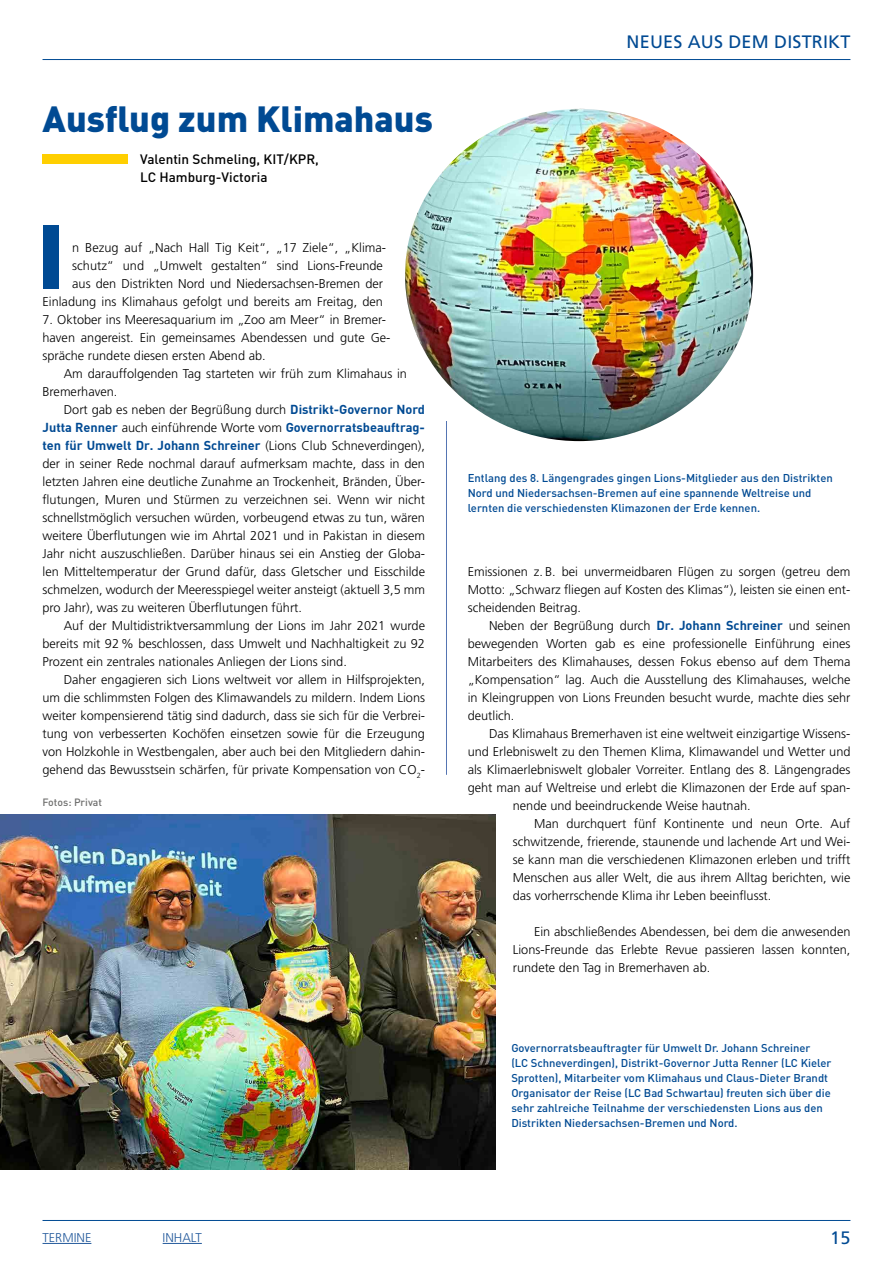
<style>
.page{position:relative;width:893px;height:1263px;background:#fff}
.page>*{position:absolute;margin:0;border:0;box-sizing:border-box;transform-origin:0 0}
.t1{font:900 88.5px "DIN";color:#004a93}
.t2{font:900 36px "DIN";color:#004a93}
.t3{font:18px "Frutiger";letter-spacing:.01em;color:#004a93}
.Subline{font:500 13.5px "DIN";color:#000}
.Copy{font:300 12.75px/18px "Frutiger";color:#000;text-align:justify}
.Copy_ohne_Einzug{font:300 12.75px/18px "Frutiger";color:#000;text-align:right}
.Copy-2{font:300 12.75px "Frutiger";color:#245a9c}
.BU{font:500 11.25px/15px "DIN";color:#004a93}
.Fotohinweis{font:500 10.5px "DIN";color:#6f6f6e}
.s1{font-family:"DIN";font-weight:700;color:#004a93}
</style>
<div class="page">
<hr style="left:43px;top:59px;width:807px;height:1px;background:#004a93">
<hr style="left:43px;top:1220px;width:807px;height:1px;background:#004a93">
<div style="left:43px;top:155px;width:85px;height:9px;background:#ffcf00"></div>
<hr style="left:446px;top:421px;width:1px;height:354px;background:#5575b3">
<hr style="left:163px;top:1243px;width:39px;height:1px;background:#245a9c">
<img style="left:405px;top:109px;width:348px;height:332px">
<img style="left:0;top:814px;width:496px;height:356px">
<hr style="left:43px;top:1243px;width:48px;height:1px;background:#245a9c">
<h1 class="t2" style="left:43px;top:95px;width:392px">Ausflug zum Klimahaus</h1>
<p class="Subline" style="left:140px;top:151px;width:180px">Valentin Schmeling, KIT/KPR,</p>
<p class="Subline" style="left:140px;top:169px;width:129px">LC Hamburg-Victoria</p>
<h1 class="t1" style="left:37px;top:197px;width:30px">I</h1>
<p class="Copy_ohne_Einzug" style="left:43px;top:239px;width:345px">n Bezug auf „Nach Hall Tig Keit“, „17 Ziele“, „Klima&shy;schutz“ und „Umwelt gestalten“ sind Lions-Freunde<br>aus den Distrikten Nord und Niedersachsen-Bremen der Einladung ins Klimahaus gefolgt und bereits am Freitag, den</p>
<p class="Copy_ohne_Einzug" style="left:43px;top:311px;width:350px;text-align:left">7. Oktober ins Meeresaquarium im „Zoo am Meer“ in Bremer&shy;haven angereist. Ein gemeinsames Abendessen und gute Ge&shy;spräche rundete diesen ersten Abend ab.</p>
<p class="Copy" style="left:43px;top:365px;width:366px;text-indent:21px">Am darauffolgenden Tag starteten wir früh zum Klimahaus in<br>Bremerhaven.</p>
<p class="Copy" style="left:43px;top:401px;width:384px;text-indent:21px">Dort gab es neben der Begrüßung durch <span class="s1">Distrikt-Governor Nord Jutta Renner</span> auch einführende Worte vom <span class="s1">Governorratsbeauftrag&shy;ten für Umwelt Dr. Johann Schreiner</span> (Lions Club Schneverdingen), der in seiner Rede nochmal darauf aufmerksam machte, dass in den letzten Jahren eine deutliche Zunahme an Trockenheit, Bränden, Über&shy;flutungen, Muren und Stürmen zu verzeichnen sei. Wenn wir nicht schnellstmöglich versuchen würden, vorbeugend etwas zu tun, wären weitere Überflutungen wie im Ahrtal 2021 und in Pakistan in diesem Jahr nicht auszuschließen. Darüber hinaus sei ein Anstieg der Globa&shy;len Mitteltemperatur der Grund dafür, dass Gletscher und Eisschilde schmelzen, wodurch der Meeresspiegel weiter ansteigt (aktuell 3,5 mm pro Jahr), was zu weiteren Überflutungen führt.</p>
<p class="Copy" style="left:43px;top:617px;width:384px;text-indent:21px">Auf der Multidistriktversammlung der Lions im Jahr 2021 wurde bereits mit 92 % beschlossen, dass Umwelt und Nachhaltigkeit zu 92<br>Prozent ein zentrales nationales Anliegen der Lions sind.</p>
<p class="Copy" style="left:43px;top:671px;width:384px;text-indent:21px">Daher engagieren sich Lions weltweit vor allem in Hilfsprojekten, um die schlimmsten Folgen des Klimawandels zu mildern. Indem Lions weiter kompensierend tätig sind dadurch, dass sie sich für die Verbrei&shy;tung von verbesserten Kochöfen einsetzen sowie für die Erzeugung von Holzkohle in Westbengalen, aber auch bei den Mitgliedern dahin&shy;gehend das Bewusstsein schärfen, für private Kompensation von CO<sub>2</sub>-</p>
<p class="Fotohinweis" style="left:43px;top:795px;width:61px">Fotos: Privat</p>
<h3 class="t3" style="left:627px;top:31px;width:225px">NEUES AUS DEM DISTRIKT</h3>
<p class="BU" style="left:468px;top:470px;width:367px">Entlang des 8. Längengrades gingen Lions-Mitglieder aus den Distrikten<br>Nord und Niedersachsen-Bremen auf eine spannende Weltreise und</p>
<p class="BU" style="left:468px;top:500px;width:294px">lernten die verschiedensten Klimazonen der Erde kennen.</p>
<p class="Copy" style="left:468px;top:563px;width:384px">Emissionen z. B. bei unvermeidbaren Flügen zu sorgen (getreu dem Motto: „Schwarz fliegen auf Kosten des Klimas“), leisten sie einen ent&shy;scheidenden Beitrag.</p>
<p class="Copy" style="left:468px;top:617px;width:384px;text-indent:21px">Neben der Begrüßung durch <span class="s1">Dr. Johann Schreiner</span> und seinen bewegenden Worten gab es eine professionelle Einführung eines Mitarbeiters des Klimahauses, dessen Fokus ebenso auf dem Thema „Kompensation“ lag. Auch die Ausstellung des Klimahauses, welche in Kleingruppen von Lions Freunden besucht wurde, machte dies sehr deutlich.</p>
<p class="Copy" style="left:489px;top:725px;width:363px">Das Klimahaus Bremerhaven ist eine weltweit einzigartige Wissens-</p>
<p class="Copy" style="left:468px;top:743px;width:384px">und Erlebniswelt zu den Themen Klima, Klimawandel und Wetter und</p>
<p class="Copy" style="left:468px;top:761px;width:384px">als Klimaerlebniswelt globaler Vorreiter. Entlang des 8. Längengrades</p>
<p class="Copy" style="left:468px;top:779px;width:384px">geht man auf Weltreise und erlebt die Klimazonen der Erde auf span-</p>
<p class="Copy" style="left:513px;top:797px;width:239px">nende und beeindruckende Weise hautnah.</p>
<p class="Copy" style="left:513px;top:815px;width:339px;text-indent:21px">Man durchquert fünf Kontinente und neun Orte. Auf schwitzende, frierende, staunende und lachende Art und Wei&shy;se kann man die verschiedenen Klimazonen erleben und trifft Menschen aus aller Welt, die aus ihrem Alltag berichten, wie das vorherrschende Klima ihr Leben beeinflusst.</p>
<p class="Copy" style="left:513px;top:923px;width:339px;text-indent:21px">Ein abschließendes Abendessen, bei dem die anwesenden Lions-Freunde das Erlebte Revue passieren lassen konnten, rundete den Tag in Bremerhaven ab.</p>
<p class="BU" style="left:511px;top:1040px;width:301px">Governorratsbeauftragter für Umwelt Dr. Johann Schreiner</p>
<p class="BU" style="left:511px;top:1055px;width:322px">(LC Schneverdingen), Distrikt-Governor Jutta Renner (LC Kieler<br>Sprotten), Mitarbeiter vom Klimahaus und Claus-Dieter Brandt</p>
<p class="BU" style="left:511px;top:1085px;width:321px">Organisator der Reise (LC Bad Schwartau) freuten sich über die sehr zahlreiche Teilnahme der verschiedensten Lions aus den<br>Distrikten Niedersachsen-Bremen und Nord.</p>
<p class="Copy-2" style="left:43px;top:1230px;width:50px">TERMINE</p>
<p class="Copy-2" style="left:163px;top:1230px;width:41px">INHALT</p>
<h3 class="t3" style="left:830px;top:1227px;width:22px">15</h3>
</div>
